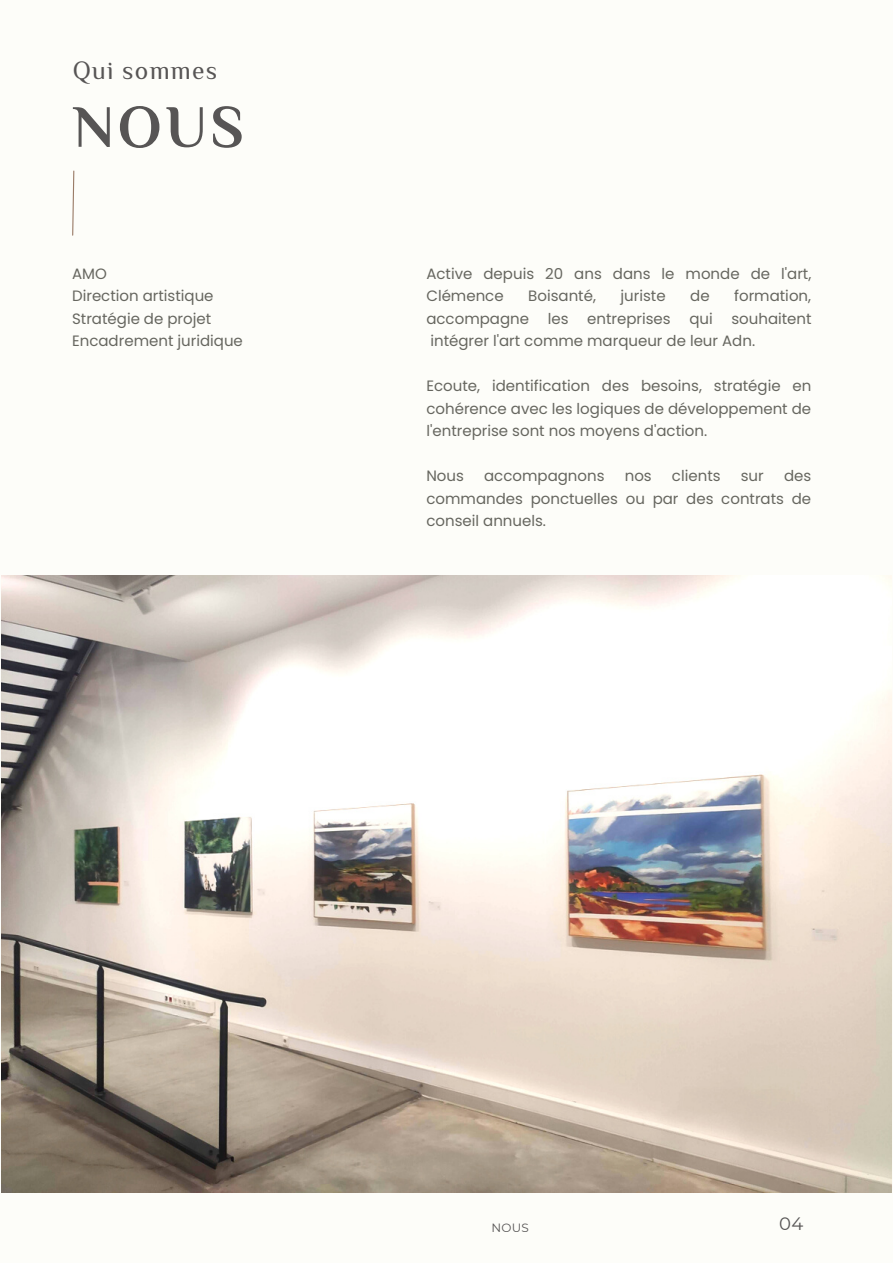
<style>
.page{position:relative;width:893px;height:1264px;background:#fff}
.page>*{position:absolute;margin:0;border:0;box-sizing:border-box;transform-origin:0 0}
.t1{font:700 60px "El Messiri";color:#575555}
.t2{font:25.5px "El Messiri";letter-spacing:.05em;color:#575555}
.t3{font:18px "Montserrat";color:#575555}
.t4{font:15px/22.5px "Poppins";color:#66665f;text-align:justify}
.t5{font:12px "Montserrat";color:#575555}
</style>
<div class="page">
<div style="left:0;top:0;width:892px;height:1262px;background:#fdfdf9"></div>
<svg style="left:72px;top:170px;width:3px;height:66px"></svg>
<img style="left:1px;top:575px;width:890px;height:617px">
<h2 class="t2" style="left:73px;top:56px;width:146px">Qui sommes</h2>
<h1 class="t1" style="left:73px;top:91px;width:173px">NOUS</h1>
<p class="t4" style="left:72px;top:262px;width:172px;text-align:left">AMO<br>Direction artistique<br>Stratégie de projet<br>Encadrement juridique</p>
<p class="t4" style="left:426px;top:262px;width:386px">Active depuis 20 ans dans le monde de l'art,<br>Clémence</p>
<p class="t4" style="left:528px;top:285px;width:69px">Boisanté,</p>
<p class="t4" style="left:620px;top:285px;width:47px">juriste</p>
<p class="t4" style="left:690px;top:285px;width:21px">de</p>
<p class="t4" style="left:426px;top:285px;width:386px;text-indent:308px">formation, accompagne les entreprises qui souhaitent intégrer l'art comme marqueur de leur Adn.</p>
<p class="t4" style="left:426px;top:375px;width:386px">Ecoute, identification des besoins, stratégie en cohérence avec les logiques de développement de l'entreprise sont nos moyens d'action.</p>
<p class="t4" style="left:426px;top:465px;width:39px">Nous</p>
<p class="t4" style="left:484px;top:465px;width:122px">accompagnons</p>
<p class="t4" style="left:624px;top:465px;width:28px">nos</p>
<p class="t4" style="left:672px;top:465px;width:50px">clients</p>
<p class="t4" style="left:740px;top:465px;width:24px">sur</p>
<p class="t4" style="left:426px;top:465px;width:386px;text-indent:357px">des commandes ponctuelles ou par des contrats de conseil annuels.</p>
<p class="t5" style="left:491px;top:1220px;width:39px">NOUS</p>
<p class="t3" style="left:779px;top:1211px;width:26px">04</p>
</div>
